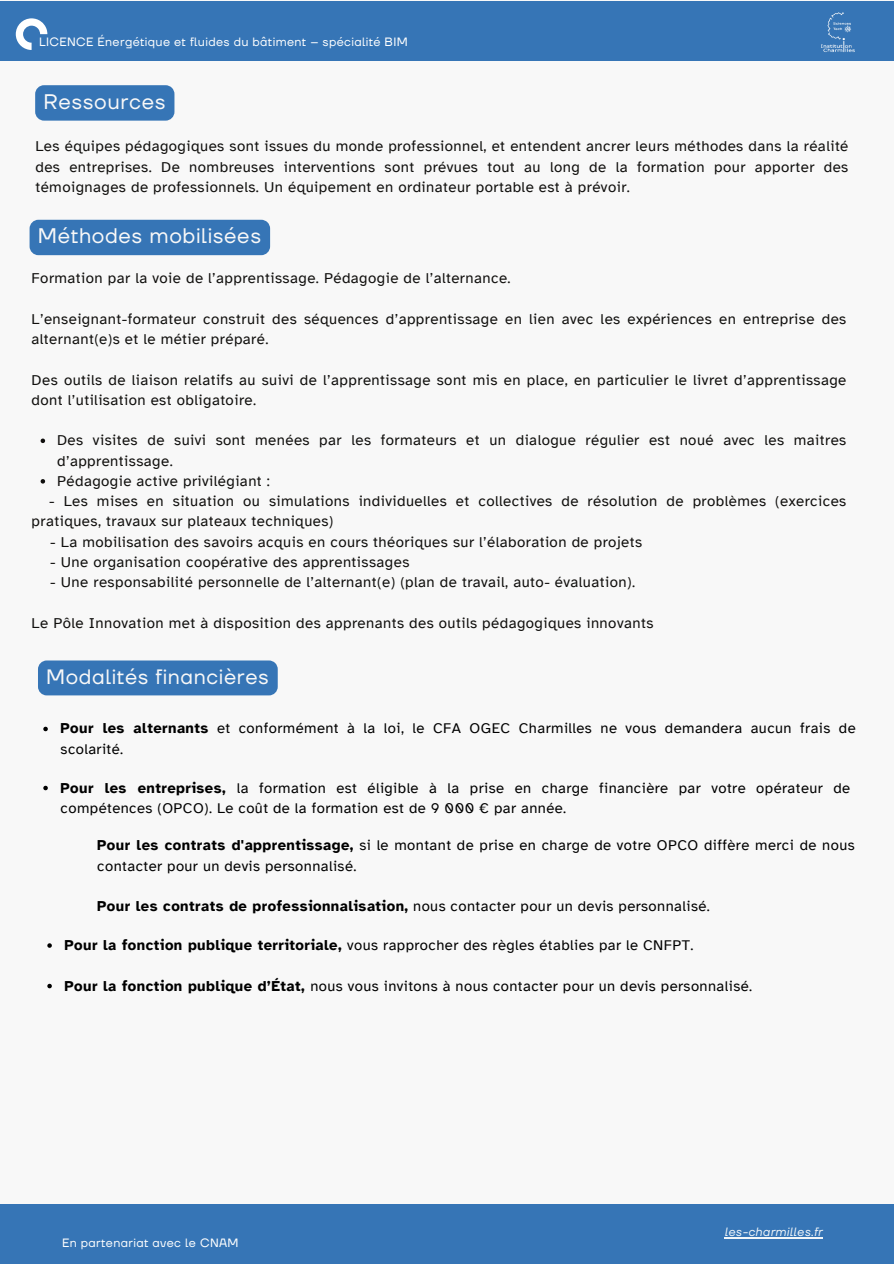
<style>
.page{position:relative;width:894px;height:1264px;background:#fff}
.page>*{position:absolute;margin:0;border:0;box-sizing:border-box;transform-origin:0 0}
.t1{font:21px "TT Firs Neue";letter-spacing:.03em;color:#f8f8f8}
.t2{font:20.7px "TT Firs Neue";letter-spacing:.03em;color:#f8f8f8}
.t3{font:15px/20.2px "Atkinson Hyperlegible";letter-spacing:.03em;color:#100f0d}
.t4{font:14.85px/20.2px "Atkinson Hyperlegible";letter-spacing:.03em;color:#000}
.t5{font:700 14.85px "Atkinson Hyperlegible";letter-spacing:.03em;color:#000}
.t6{font:12px "TT Firs Neue";letter-spacing:.03em;color:#fff}
.t7{font:italic 12px "TT Firs Neue";letter-spacing:.03em;color:#f1f6f9}
.s1{font-weight:700}
.s2{font-weight:400}
</style>
<div class="page">
<div style="left:0;top:0;width:893px;height:1263px;background:#f8f8f8"></div>
<div style="left:0;top:1204px;width:893px;height:59px;background:#3675b6"></div>
<hr style="left:724px;top:1237px;width:98px;height:1px;background:#f1f6f9">
<div style="left:30px;top:220px;width:240px;height:35px;background:#3675b6"></div>
<div style="left:0;top:1px;width:893px;height:59px;background:#3675b6"></div>
<svg style="left:16px;top:18px;width:31px;height:32px"></svg>
<img style="left:821px;top:12px;width:34px;height:41px">
<div style="left:38px;top:660px;width:240px;height:35px;background:#3675b6"></div>
<svg style="left:35px;top:85px;width:139px;height:36px;background:#3b78b7"></svg>
<svg style="left:41px;top:438px;width:4px;height:5px"></svg>
<svg style="left:41px;top:479px;width:4px;height:4px"></svg>
<svg style="left:43px;top:726px;width:5px;height:5px"></svg>
<svg style="left:43px;top:785px;width:5px;height:5px"></svg>
<svg style="left:47px;top:943px;width:5px;height:4px"></svg>
<svg style="left:47px;top:983px;width:5px;height:5px"></svg>
<p class="t6" style="left:39px;top:33px;width:370px">LICENCE Énergétique et fluides du bâtiment – spécialité BIM</p>
<h1 class="t1" style="left:44px;top:87px;width:123px">Ressources</h1>
<p class="t3" style="left:35px;top:136px;width:814px;text-align:justify">Les équipes pédagogiques sont issues du monde professionnel, et entendent ancrer leurs méthodes dans la réalité des entreprises. De nombreuses interventions sont prévues tout au long de la formation pour apporter des témoignages de professionnels. Un équipement en ordinateur portable est à prévoir.</p>
<h1 class="t1" style="left:38px;top:221px;width:224px">Méthodes mobilisées</h1>
<p class="t3" style="left:32px;top:268px;width:480px">Formation par la voie de l’apprentissage. Pédagogie de l’alternance.</p>
<p class="t3" style="left:32px;top:309px;width:816px">L’enseignant-formateur construit des séquences d’apprentissage en lien avec les expériences en entreprise des alternant(e)s et le métier préparé.</p>
<p class="t3" style="left:32px;top:369px;width:816px">Des outils de liaison relatifs au suivi de l’apprentissage sont mis en place, en particulier le livret d’apprentissage dont l’utilisation est obligatoire.</p>
<p class="t3" style="left:57px;top:430px;width:790px">Des visites de suivi sont menées par les formateurs et un dialogue régulier est noué avec les maitres d’apprentissage.<br>Pédagogie active privilégiant :</p>
<p class="t3" style="left:32px;top:491px;width:816px;text-indent:17px">- Les mises en situation ou simulations individuelles et collectives de résolution de problèmes (exercices pratiques, travaux sur plateaux techniques)</p>
<p class="t3" style="left:50px;top:531px;width:593px">- La mobilisation des savoirs acquis en cours théoriques sur l’élaboration de projets</p>
<p class="t3" style="left:50px;top:552px;width:360px">- Une organisation coopérative des apprentissages</p>
<p class="t3" style="left:50px;top:572px;width:586px">- Une responsabilité personnelle de l’alternant(e) (plan de travail, auto- évaluation).</p>
<p class="t3" style="left:32px;top:612px;width:623px">Le Pôle Innovation met à disposition des apprenants des outils pédagogiques innovants</p>
<h2 class="t2" style="left:46px;top:662px;width:224px">Modalités financières</h2>
<p class="t4" style="left:61px;top:718px;width:796px"><span class="s1">Pour les alternants</span> et conformément à la loi, le CFA OGEC Charmilles ne vous demandera aucun frais de scolarité.</p>
<p class="t4" style="left:61px;top:777px;width:790px"><span class="s1">Pour les entreprises,</span> la formation est éligible à la prise en charge financière par votre opérateur de compétences (OPCO). Le coût de la formation est de 9 000 € par année.</p>
<p class="t4" style="left:97px;top:835px;width:758px"><span class="s1">Pour les contrats d'apprentissage,</span> si le montant de prise en charge de votre OPCO diffère merci de nous contacter pour un devis personnalisé.</p>
<p class="t5" style="left:97px;top:897px;width:614px">Pour les contrats de professionnalisation, <span class="s2">nous contacter pour un devis personnalisé.</span></p>
<p class="t4" style="left:65px;top:935px;width:630px"><span class="s1">Pour la fonction publique territoriale,</span> vous rapprocher des règles établies par le CNFPT.</p>
<p class="t4" style="left:65px;top:975px;width:689px"><span class="s1">Pour la fonction publique d’État,</span> nous vous invitons à nous contacter pour un devis personnalisé.</p>
<p class="t6" style="left:62px;top:1234px;width:178px">En partenariat avec le CNAM</p>
<p class="t7" style="left:724px;top:1223px;width:99px">les-charmilles.fr</p>
</div>
